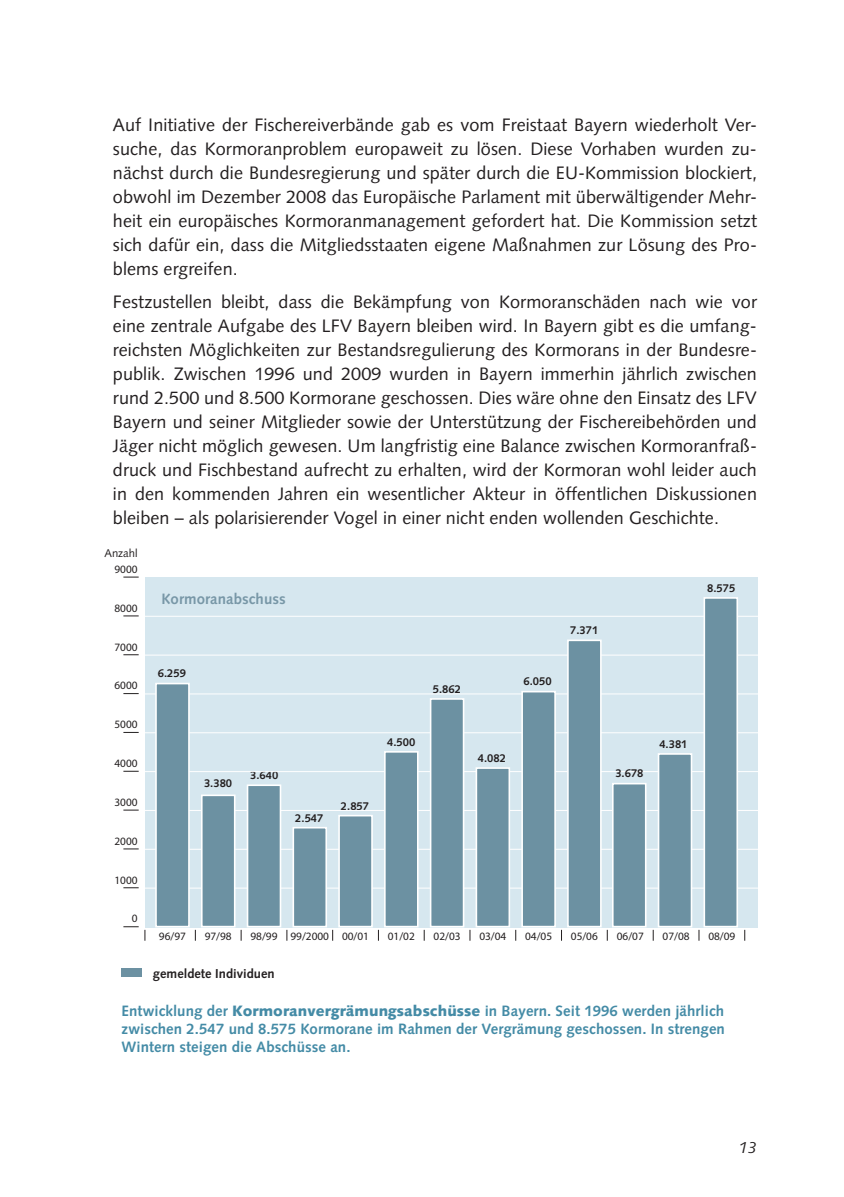
<style>
.page{position:relative;width:844px;height:1197px;background:#fff}
.page>*{position:absolute;margin:0;border:0;box-sizing:border-box;transform-origin:0 0}
.t1{font:18px/24px "Syntax";letter-spacing:.005em;color:#231f20;text-align:justify}
.t2{font:italic 16px "Syntax";color:#231f20}
.t3{font:700 15px/18px "Syntax";letter-spacing:.005em;color:#448ba6;text-align:justify}
.t4{font:700 15px "Syntax";letter-spacing:.005em;color:#7897a7}
.t5{font:700 12.8px "Syntax";color:#231f20}
.t6{font:11.2px "Myriad";color:#231f20}
.t7{font:700 11.2px "Syntax";color:#231f20}
.t8{font:11.2px "Syntax";color:#231f20}
.s1{font-weight:900}
</style>
<div class="page">
<div style="left:145px;top:577px;width:612px;height:350px;background:#d6e7ef"></div>
<div style="left:121px;top:968px;width:21px;height:8px;background:#6c91a2"></div>
<hr style="left:144px;top:615px;width:650px;height:1px;background:#fff">
<hr style="left:144px;top:654px;width:650px;height:1px;background:#fff">
<hr style="left:144px;top:693px;width:650px;height:1px;background:#fff">
<hr style="left:144px;top:732px;width:650px;height:1px;background:#fff">
<hr style="left:144px;top:771px;width:650px;height:1px;background:#fff">
<hr style="left:144px;top:809px;width:650px;height:1px;background:#fff">
<hr style="left:144px;top:848px;width:650px;height:1px;background:#fff">
<hr style="left:144px;top:887px;width:650px;height:1px;background:#fff">
<svg style="left:123px;top:887px;width:16px;height:1px"></svg>
<svg style="left:123px;top:926px;width:22px;height:14px"></svg>
<svg style="left:123px;top:848px;width:16px;height:1px"></svg>
<svg style="left:123px;top:809px;width:16px;height:1px"></svg>
<svg style="left:123px;top:770px;width:16px;height:1px"></svg>
<svg style="left:123px;top:732px;width:16px;height:1px"></svg>
<svg style="left:123px;top:693px;width:16px;height:1px"></svg>
<svg style="left:123px;top:654px;width:16px;height:1px"></svg>
<svg style="left:123px;top:615px;width:16px;height:1px"></svg>
<svg style="left:123px;top:576px;width:16px;height:1px"></svg>
<div style="left:156px;top:683px;width:33px;height:243px;background:#6c91a2"></div>
<div style="left:155px;top:682px;width:35px;height:245px;border:2px solid #fff"></div>
<div style="left:202px;top:795px;width:33px;height:131px;background:#6c91a2"></div>
<div style="left:201px;top:794px;width:34px;height:133px;border:2px solid #fff"></div>
<div style="left:247px;top:785px;width:33px;height:141px;background:#6c91a2"></div>
<div style="left:247px;top:784px;width:34px;height:143px;border:2px solid #fff"></div>
<div style="left:293px;top:827px;width:33px;height:99px;background:#6c91a2"></div>
<div style="left:292px;top:826px;width:35px;height:101px;border:2px solid #fff"></div>
<div style="left:339px;top:815px;width:33px;height:111px;background:#6c91a2"></div>
<div style="left:338px;top:814px;width:35px;height:113px;border:2px solid #fff"></div>
<div style="left:385px;top:751px;width:33px;height:175px;background:#6c91a2"></div>
<div style="left:384px;top:750px;width:34px;height:177px;border:2px solid #fff"></div>
<div style="left:430px;top:698px;width:33px;height:228px;background:#6c91a2"></div>
<div style="left:430px;top:698px;width:34px;height:229px;border:2px solid #fff"></div>
<div style="left:476px;top:767px;width:33px;height:159px;background:#6c91a2"></div>
<div style="left:475px;top:767px;width:35px;height:160px;border:2px solid #fff"></div>
<div style="left:522px;top:691px;width:33px;height:235px;background:#6c91a2"></div>
<div style="left:521px;top:690px;width:35px;height:237px;border:2px solid #fff"></div>
<div style="left:568px;top:640px;width:32px;height:286px;background:#6c91a2"></div>
<div style="left:567px;top:639px;width:34px;height:288px;border:2px solid #fff"></div>
<div style="left:612px;top:783px;width:33px;height:143px;background:#6c91a2"></div>
<div style="left:612px;top:782px;width:34px;height:145px;border:2px solid #fff"></div>
<div style="left:658px;top:753px;width:33px;height:173px;background:#6c91a2"></div>
<div style="left:657px;top:753px;width:35px;height:174px;border:2px solid #fff"></div>
<div style="left:704px;top:597px;width:33px;height:329px;background:#6c91a2"></div>
<div style="left:703px;top:597px;width:35px;height:330px;border:2px solid #fff"></div>
<p class="t1" style="left:113px;top:113px;width:645px">Auf Initiative der Fischereiverbände gab es vom Freistaat Bayern wiederholt Ver&shy;suche, das Kormoranproblem europaweit zu lösen. Diese Vorhaben wurden zu&shy;nächst durch die Bundesregierung und später durch die EU-Kommission blockiert, obwohl im Dezember 2008 das Europäische Parlament mit überwältigender Mehr&shy;heit ein europäisches Kormoranmanagement gefordert hat. Die Kommission setzt sich dafür ein, dass die Mitgliedsstaaten eigene Maßnahmen zur Lösung des Pro&shy;blems ergreifen.</p>
<p class="t1" style="left:113px;top:289px;width:645px">Festzustellen bleibt, dass die Bekämpfung von Kormoranschäden nach wie vor eine zentrale Aufgabe des LFV Bayern bleiben wird. In Bayern gibt es die umfang&shy;reichsten Möglichkeiten zur Bestandsregulierung des Kormorans in der Bundesre&shy;publik. Zwischen 1996 und 2009 wurden in Bayern immerhin jährlich zwischen rund 2.500 und 8.500 Kormorane geschossen. Dies wäre ohne den Einsatz des LFV Bayern und seiner Mitglieder sowie der Unterstützung der Fischereibehörden und Jäger nicht möglich gewesen. Um langfristig eine Balance zwischen Kormoranfraß&shy;druck und Fischbestand aufrecht zu erhalten, wird der Kormoran wohl leider auch in den kommenden Jahren ein wesentlicher Akteur in öffentlichen Diskussionen bleiben – als polarisierender Vogel in einer nicht enden wollenden Geschichte.</p>
<p class="t8" style="left:104px;top:546px;width:35px">Anzahl</p>
<p class="t6" style="left:114px;top:563px;width:25px">9000</p>
<p class="t6" style="left:114px;top:602px;width:25px">8000</p>
<p class="t6" style="left:114px;top:641px;width:25px">7000</p>
<p class="t6" style="left:114px;top:680px;width:25px">6000</p>
<p class="t6" style="left:114px;top:718px;width:25px">5000</p>
<p class="t6" style="left:114px;top:757px;width:25px">4000</p>
<p class="t6" style="left:114px;top:796px;width:25px">3000</p>
<p class="t6" style="left:114px;top:835px;width:25px">2000</p>
<p class="t6" style="left:114px;top:874px;width:25px">1000</p>
<p class="t6" style="left:132px;top:912px;width:7px">0</p>
<p class="t4" style="left:161px;top:590px;width:126px">Kormoranabschuss</p>
<p class="t7" style="left:158px;top:666px;width:30px">6.259</p>
<p class="t7" style="left:204px;top:777px;width:30px">3.380</p>
<p class="t7" style="left:250px;top:768px;width:30px">3.640</p>
<p class="t7" style="left:295px;top:811px;width:30px">2.547</p>
<p class="t7" style="left:341px;top:799px;width:30px">2.857</p>
<p class="t7" style="left:387px;top:735px;width:30px">4.500</p>
<p class="t7" style="left:432px;top:683px;width:30px">5.862</p>
<p class="t7" style="left:478px;top:751px;width:30px">4.082</p>
<p class="t7" style="left:523px;top:675px;width:30px">6.050</p>
<p class="t7" style="left:570px;top:624px;width:30px">7.371</p>
<p class="t7" style="left:615px;top:766px;width:30px">3.678</p>
<p class="t7" style="left:659px;top:737px;width:30px">4.381</p>
<p class="t7" style="left:707px;top:582px;width:30px">8.575</p>
<p class="t6" style="left:159px;top:930px;width:28px">96/97</p>
<p class="t6" style="left:205px;top:930px;width:28px">97/98</p>
<p class="t6" style="left:250px;top:930px;width:120px">98/99 99/2000 00/01</p>
<p class="t6" style="left:388px;top:930px;width:28px">01/02</p>
<p class="t6" style="left:433px;top:930px;width:28px">02/03</p>
<p class="t6" style="left:479px;top:930px;width:28px">03/04</p>
<p class="t6" style="left:525px;top:930px;width:28px">04/05</p>
<p class="t6" style="left:571px;top:930px;width:28px">05/06</p>
<p class="t6" style="left:616px;top:930px;width:28px">06/07</p>
<p class="t6" style="left:662px;top:930px;width:28px">07/08</p>
<p class="t6" style="left:708px;top:930px;width:28px">08/09</p>
<p class="t5" style="left:153px;top:965px;width:123px">gemeldete Individuen</p>
<p class="t3" style="left:122px;top:1001px;width:604px">Entwicklung der <span class="s1">Kormoranvergrämungsabschüsse</span> in Bayern. Seit 1996 werden jährlich zwischen 2.547 und 8.575 Kormorane im Rahmen der Vergrämung geschossen. In strengen Wintern steigen die Abschüsse an.</p>
<p class="t2" style="left:739px;top:1137px;width:19px">13</p>
</div>
